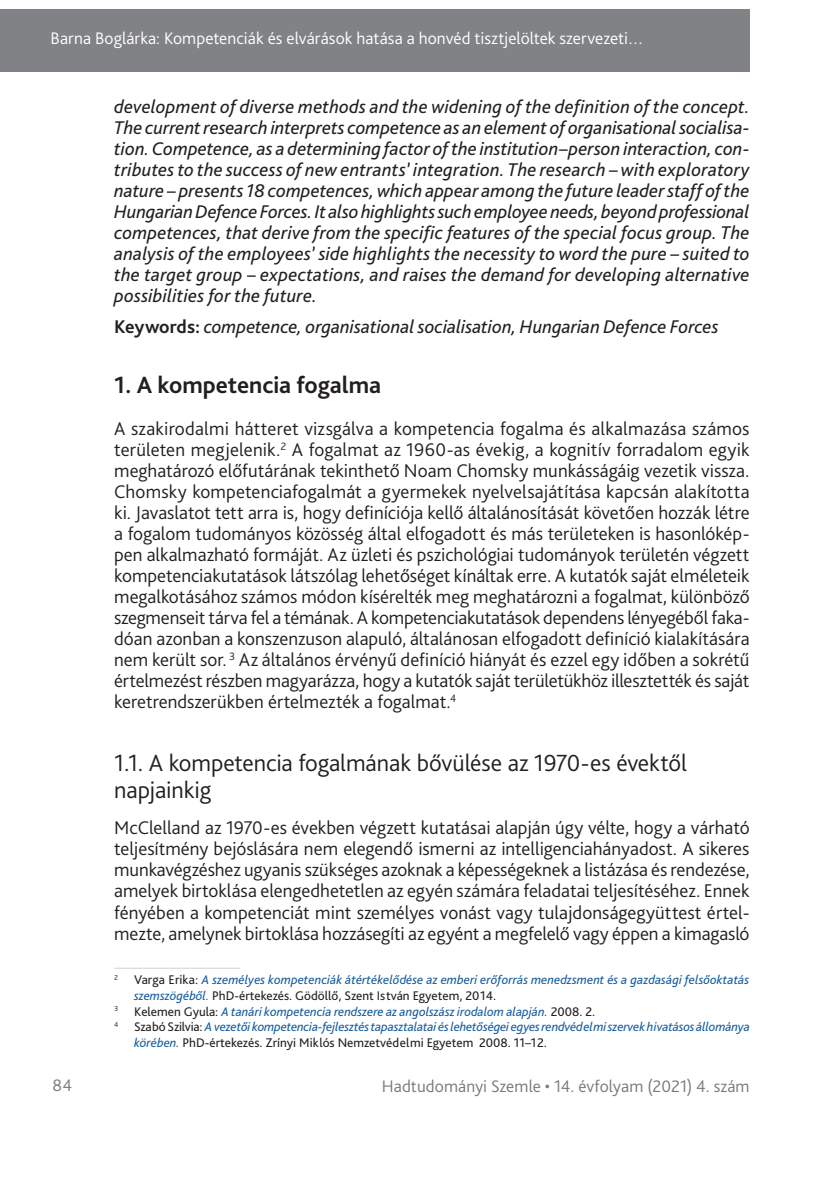
<style>
.page{position:relative;width:834px;height:1181px;background:#fff}
.page>*{position:absolute;margin:0;border:0;box-sizing:border-box;transform-origin:0 0}
._1_1_1__Head{font:300 24.5px/26.2px "Bliss Pro";letter-spacing:-.01em;color:#231f20}
._1_1__Head{font:700 24.5px "Bliss Pro";color:#231f20}
._2__Body_1st_paragra{font:300 19.25px/21px "Bliss Pro";letter-spacing:-.005em;color:#231f20;text-align:justify}
._3__Abstract{font:italic 19.25px/21px "Bliss Pro";letter-spacing:.01em;color:#231f20;text-align:justify}
._3__Key_Abstract{font:italic 19.25px "Bliss Pro";color:#231f20}
.t1{font:300 17.5px "Bliss Pro";letter-spacing:.005em;color:#fff}
.t2{font:300 17.5px "Bliss Pro";letter-spacing:.005em;color:#767a7c}
.Lábjegyzet{font:italic 13.12px/15.8px "Bliss Pro";color:#175d9e}
.s1{font-weight:700;font-style:normal}
.s2{font-style:normal;color:#231f20}
</style>
<div class="page">
<div style="left:0;top:9px;width:749px;height:63px;background:#808285"></div>
<hr style="left:114px;top:968px;width:126px;height:1px;background:#d1d2d4">
<p class="t1" style="left:51px;top:27px;width:594px">Barna Boglárka: Kompetenciák és elvárások hatása a honvéd tisztjelöltek szervezeti…</p>
<p class="_3__Abstract" style="left:114px;top:95px;width:637px">development of diverse methods and the widening of the definition of the concept.<br>The current research interprets competence as an element of organisational socialisa&shy;tion. Competence, as a determining factor of the institution–person interaction, con&shy;tributes to the success of new entrants’ integration. The research –with exploratory nature – presents 18 competences, which appear among the future leader staff of the Hungarian Defence Forces. It also highlights such employee needs, beyond professional competences, that derive from the specific features of the special focus group. The analysis of the employees’ side highlights the necessity to word the pure – suited to the target group – expectations, and raises the demand for developing alternative possibilities for the future.</p>
<p class="_3__Key_Abstract" style="left:114px;top:314px;width:606px"><span class="s1">Keywords:</span> competence, organisational socialisation, Hungarian Defence Forces</p>
<p class="_1_1__Head" style="left:114px;top:370px;width:268px">1. A kompetencia fogalma</p>
<p class="_2__Body_1st_paragra" style="left:114px;top:418px;width:637px">A szakirodalmi hátteret vizsgálva a kompetencia fogalma és alkalmazása számos területen megjelenik.<sup>2</sup> A fogalmat az -1960-as évekig, a kognitív forradalom egyik meghatározó előfutárának tekinthető Noam Chomsky munkásságáig vezetik vissza.<br>Chomsky kompetenciafogalmát a gyermekek nyelvelsajátítása kapcsán alakította ki. Javaslatot tett arra is, hogy definíciója kellő általánosítását követően hozzák létre a fogalom tudományos közösség által elfogadott és más területeken is hasonlókép&shy;pen alkalmazható formáját. Az üzleti és pszichológiai tudományok területén végzett kompetenciakutatások látszólag lehetőséget kínáltak erre. A kutatók saját elméleteik megalkotásához számos módon kísérelték meg meghatározni a fogalmat, különböző szegmenseit tárva fel a témának. A kompetenciakutatások dependens lényegéből faka&shy;dóan azonban a konszenzuson alapuló, általánosan elfogadott definíció kialakítására nem került sor. <sup>3</sup> Az általános érvényű definíció hiányát és ezzel egy időben a sokrétű értelmezést részben magyarázza, hogy a kutatók saját területükhöz illesztették és saját keretrendszerükben értelmezték a fogalmat.<sup>4</sup></p>
<p class="_1_1_1__Head" style="left:114px;top:749px;width:574px">1.1. A kompetencia fogalmának bővülése az -1970-es évektől napjainkig</p>
<p class="_2__Body_1st_paragra" style="left:114px;top:817px;width:637px">McClelland az -1970-es években végzett kutatásai alapján úgy vélte, hogy a várható teljesítmény bejóslására nem elegendő ismerni az intelligenciahányadost. A sikeres munkavégzéshez ugyanis szükséges azoknak a képességeknek a listázása és rendezése, amelyek birtoklása elengedhetetlen az egyén számára feladatai teljesítéséhez. Ennek fényében a kompetenciát mint személyes vonást vagy tulajdonságegyüttest értel&shy;mezte, amelynek birtoklása hozzásegíti az egyént a megfelelő vagy éppen a kimagasló</p>
<p class="Lábjegyzet" style="left:134px;top:971px;width:616px;text-indent:-20px"><sup>2</sup> <span class="s2">Varga Erika:</span> A személyes kompetenciák átértékelődése az emberi erőforrás menedzsment és a gazdasági felsőoktatás szemszögéből. <span class="s2">PhD-értekezés. Gödöllő, Szent István Egyetem, 2014.</span></p>
<p class="Lábjegyzet" style="left:114px;top:1003px;width:482px"><sup>3</sup> <span class="s2">Kelemen Gyula:</span> A tanári kompetencia rendszere az angolszász irodalom alapján. <span class="s2">2008. 2.</span></p>
<p class="Lábjegyzet" style="left:134px;top:1018px;width:617px;text-indent:-20px"><sup>4</sup> <span class="s2">Szabó Szilvia:</span> A vezetői kompetencia-fejlesztés tapasztalatai és lehetőségei egyes rendvédelmi szervek hivatásos állománya körében. <span class="s2">PhD-értekezés. Zrínyi Miklós Nemzetvédelmi Egyetem 2008. 11–12.</span></p>
<p class="t2" style="left:53px;top:1074px;width:21px">84</p>
<p class="t2" style="left:382px;top:1075px;width:369px">Hadtudományi Szemle • 14. évfolyam (2021) 4. szám</p>
</div>
